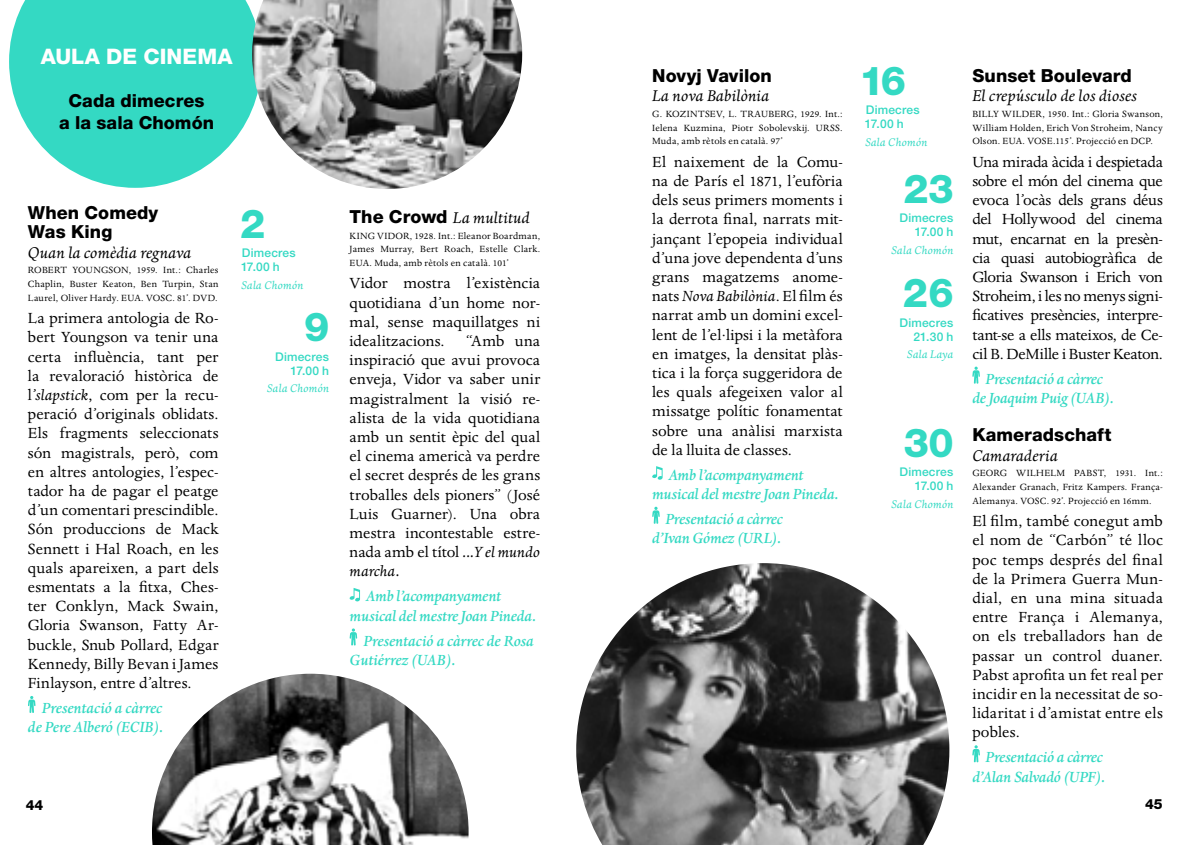
<style>
.page{position:relative;width:1191px;height:845px;background:#fff}
.page>*{position:absolute;margin:0;border:0;box-sizing:border-box;transform-origin:0 0}
.t1{font:800 40px "Helvetica Neue LT";letter-spacing:-.01em;color:#34d9c3}
.t2{font:800 21.4px "Helvetica Neue LT";letter-spacing:.005em;color:#fff}
.t3{font:italic 18px "Dante";letter-spacing:.01em;color:#000}
.t4{font:800 18px/19.2px "Helvetica Neue LT";letter-spacing:.005em;color:#000}
.t5{font:17px/19.2px "Dante";letter-spacing:.005em;color:#000;text-align:justify}
.t6{font:italic 500 17px/19.2px "Dante";letter-spacing:-.015em;color:#34d9c3;text-align:right}
.t7{font:800 14px "Helvetica Neue LT";color:#000}
.t8{font:italic 12.8px "Dante";letter-spacing:.015em;color:#34d9c3}
.t9{font:500 12px/14px "Helvetica Neue LT";letter-spacing:.015em;color:#34d9c3;text-align:right}
.t10{font:10.4px/13.6px "Dante";letter-spacing:.025em;color:#000;text-align:justify}
.s1{font-style:italic}
.s2{font-family:"Helvetica Neue LT";font-weight:800;font-style:normal}
</style>
<div class="page">
<svg style="left:28px;top:696px;width:7px;height:17px"></svg>
<svg style="left:349px;top:588px;width:11px;height:13px"></svg>
<svg style="left:350px;top:628px;width:7px;height:18px"></svg>
<svg style="left:652px;top:466px;width:10px;height:14px"></svg>
<svg style="left:652px;top:507px;width:7px;height:17px"></svg>
<svg style="left:972px;top:367px;width:8px;height:17px"></svg>
<svg style="left:972px;top:745px;width:8px;height:17px"></svg>
<svg style="left:9px;top:0;width:243px;height:188px;background:#50decb"></svg>
<img style="left:252px;top:0;width:270px;height:189px">
<img style="left:152px;top:674px;width:316px;height:171px">
<img style="left:576px;top:563px;width:373px;height:282px">
<p class="t2" style="left:41px;top:43px;width:193px">AULA DE CINEMA</p>
<p class="t4" style="left:59px;top:89px;width:156px;line-height:22px;text-align:center">Cada dimecres<br>a la sala Chomón</p>
<p class="t4" style="left:28px;top:203px;width:132px">When Comedy<br>Was King</p>
<p class="t3" style="left:28px;top:242px;width:165px">Quan la comèdia regnava</p>
<p class="t10" style="left:28px;top:264px;width:192px">ROBERT YOUNGSON, 1959. Int.: Charles Chaplin, Buster Keaton, Ben Turpin, Stan Laurel, Oliver Hardy. EUA. VOSC. 81’. DVD.</p>
<p class="t5" style="left:28px;top:309px;width:192px">La primera antologia de Ro&shy;bert Youngson va tenir una certa influència, tant per la revaloració històrica de l’<span class="s1">slapstick</span>, com per la recu&shy;peració d’originals oblidats.<br>Els fragments seleccionats són magistrals, però, com en altres antologies, l’espec&shy;tador ha de pagar el peatge d’un comentari prescindible.<br>Són produccions de Mack Sennett i Hal Roach, en les quals apareixen, a part dels esmentats a la fitxa, Ches&shy;ter Conklyn, Mack Swain, Gloria Swanson, Fatty Ar&shy;buckle, Snub Pollard, Edgar Kennedy, Billy Bevan i James Finlayson, entre d’altres.</p>
<p class="t6" style="left:28px;top:698px;width:137px">Presentació a càrrec de Pere Alberó (ECIB).</p>
<h1 class="t1" style="left:240px;top:200px;width:27px">2</h1>
<p class="t9" style="left:241px;top:246px;width:56px;text-align:left">Dimecres<br>17.00 h</p>
<p class="t8" style="left:241px;top:278px;width:64px">Sala Chomón</p>
<h1 class="t1" style="left:304px;top:303px;width:27px">9</h1>
<p class="t9" style="left:275px;top:349px;width:55px">Dimecres<br>17.00 h</p>
<p class="t8" style="left:267px;top:381px;width:64px">Sala Chomón</p>
<p class="t3" style="left:350px;top:208px;width:182px"><span class="s2">The Crowd</span> La multitud</p>
<p class="t10" style="left:350px;top:229px;width:192px">KING VIDOR, 1928. Int.: Eleanor Boardman, James Murray, Bert Roach, Estelle Clark.<br>EUA. Muda, amb rètols en català. 101’</p>
<p class="t5" style="left:350px;top:274px;width:192px">Vidor mostra l’existència quotidiana d’un home nor&shy;mal, sense maquillatges ni idealitzacions. “Amb una inspiració que avui provoca enveja, Vidor va saber unir magistralment la visió re&shy;alista de la vida quotidiana amb un sentit èpic del qual el cinema americà va perdre el secret després de les grans troballes dels pioners” (José Luis Guarner). Una obra mestra incontestable estre&shy;nada amb el títol <span class="s1">...Y el mundo marcha.</span></p>
<p class="t6" style="left:350px;top:587px;width:188px;text-align:left;text-indent:16px">Amb l’acompanyament musical del mestre Joan Pineda.</p>
<p class="t6" style="left:350px;top:631px;width:186px;text-align:left;text-indent:14px">Presentació a càrrec de Rosa<br>Gutiérrez (UAB).</p>
<p class="t4" style="left:652px;top:66px;width:121px">Novyj Vavilon</p>
<p class="t3" style="left:652px;top:86px;width:119px">La nova Babilònia</p>
<p class="t10" style="left:652px;top:107px;width:192px">G. KOZINTSEV, L. TRAUBERG, 1929. Int.:<br>Ielena Kuzmina, Piotr Sobolevskij. URSS.<br>Muda, amb rètols en català. 97’</p>
<p class="t5" style="left:652px;top:153px;width:192px">El naixement de la Comu&shy;na de París el 1871, l’eufòria dels seus primers moments i la derrota final, narrats mit&shy;jançant l’epopeia individual d’una jove dependenta d’uns grans magatzems anome&shy;nats <span class="s1">Nova Babilònia</span>. El film és narrat amb un domini excel· lent de l’el·lipsi i la metàfora en imatges, la densitat plàs&shy;tica i la força suggeridora de les quals afegeixen valor al missatge polític fonamentat sobre una anàlisi marxista de la lluita de classes.</p>
<p class="t6" style="left:652px;top:465px;width:188px;text-align:left;text-indent:16px">Amb l’acompanyament musical del mestre Joan Pineda.</p>
<p class="t6" style="left:652px;top:509px;width:132px">Presentació a càrrec d’Ivan Gómez (URL).</p>
<h1 class="t1" style="left:859px;top:57px;width:48px">16</h1>
<p class="t9" style="left:865px;top:103px;width:56px;text-align:left">Dimecres<br>17.00 h</p>
<p class="t8" style="left:865px;top:135px;width:64px">Sala Chomón</p>
<h1 class="t1" style="left:903px;top:165px;width:51px">23</h1>
<p class="t9" style="left:899px;top:211px;width:55px">Dimecres<br>17.00 h</p>
<p class="t8" style="left:891px;top:243px;width:64px">Sala Chomón</p>
<h1 class="t1" style="left:903px;top:269px;width:52px">26</h1>
<p class="t9" style="left:899px;top:315px;width:55px">Dimecres<br>21.30 h</p>
<p class="t8" style="left:907px;top:347px;width:48px">Sala Laya</p>
<h1 class="t1" style="left:903px;top:419px;width:51px">30</h1>
<p class="t9" style="left:899px;top:465px;width:55px">Dimecres<br>17.00 h</p>
<p class="t8" style="left:891px;top:497px;width:64px">Sala Chomón</p>
<p class="t4" style="left:972px;top:66px;width:161px">Sunset Boulevard</p>
<p class="t3" style="left:972px;top:86px;width:166px">El crepúsculo de los dioses</p>
<p class="t10" style="left:972px;top:107px;width:192px">BILLY WILDER, 1950. Int.: Gloria Swanson, William Holden, Erich Von Stroheim, Nancy Olson. EUA. VOSE.115’. Projecció en DCP.</p>
<p class="t5" style="left:972px;top:153px;width:192px">Una mirada àcida i despietada sobre el món del cinema que evoca l’ocàs dels grans déus del Hollywood del cinema mut, encarnat en la presèn&shy;cia quasi autobiogràfica de Gloria Swanson i Erich von Stroheim, i les no menys signi&shy;ficatives presències, interpre&shy;tant-se a ells mateixos, de Ce&shy;cil B. DeMille i Buster Keaton.</p>
<p class="t6" style="left:972px;top:369px;width:143px;text-align:center">Presentació a càrrec<br>de Joaquim Puig (UAB).</p>
<p class="t4" style="left:972px;top:425px;width:140px">Kameradschaft</p>
<p class="t3" style="left:972px;top:445px;width:87px">Camaraderia</p>
<p class="t10" style="left:972px;top:467px;width:192px">GEORG WILHELM PABST, 1931. Int.:<br>Alexander Granach, Fritz Kampers. França-Alemanya. VOSC. 92’. Projecció en 16mm.</p>
<p class="t5" style="left:972px;top:512px;width:192px">El film, també conegut amb el nom de “Carbón” té lloc poc temps després del final de la Primera Guerra Mun&shy;dial, en una mina situada entre França i Alemanya, on els treballadors han de passar un control duaner.<br>Pabst aprofita un fet real per incidir en la necessitat de so&shy;lidaritat i d’amistat entre els pobles.</p>
<p class="t6" style="left:972px;top:748px;width:135px">Presentació a càrrec d’Alan Salvadó (UPF).</p>
<p class="t7" style="left:26px;top:796px;width:19px">44</p>
<p class="t7" style="left:1145px;top:795px;width:19px">45</p>
</div>
